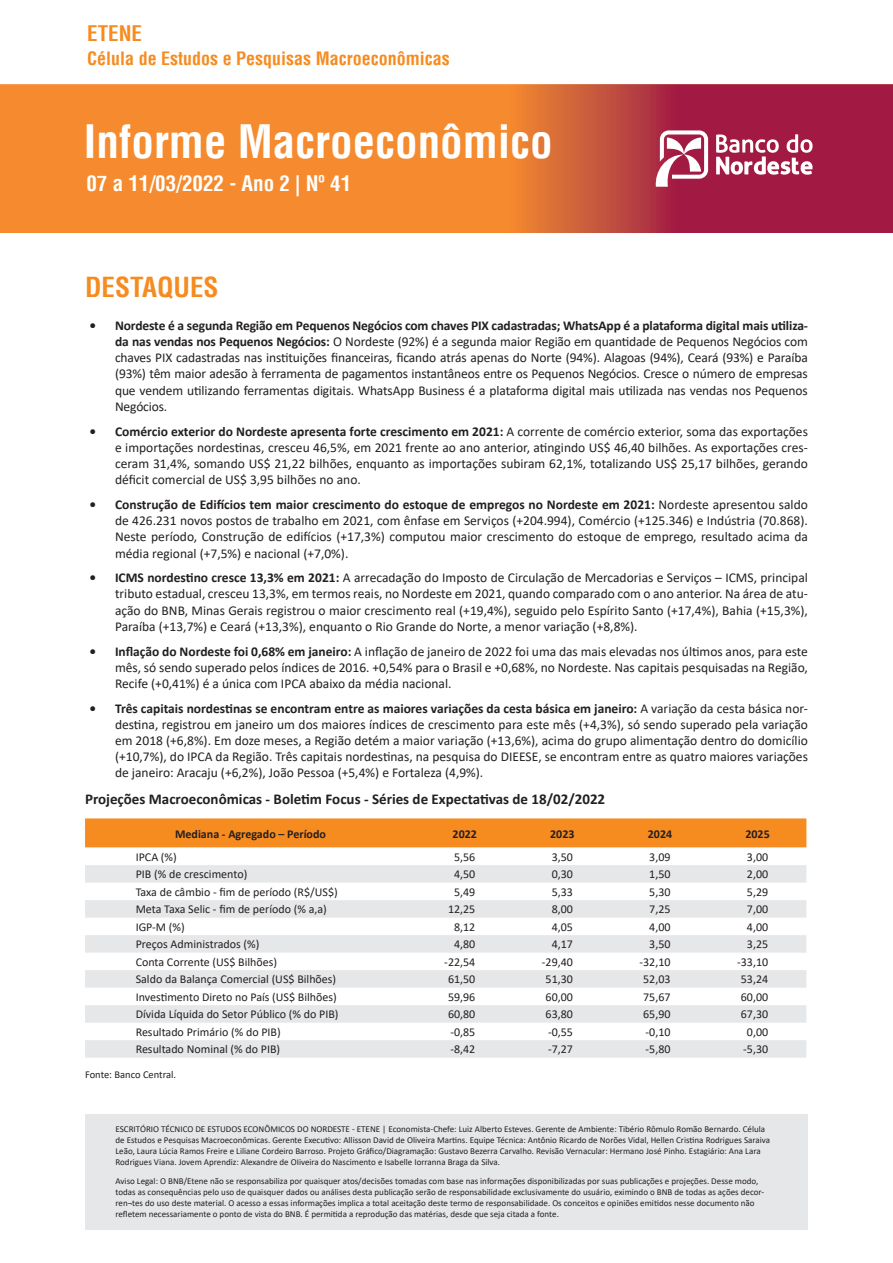
<style>
.page{position:relative;width:893px;height:1263px;background:#fff}
.page>*{position:absolute;margin:0;border:0;box-sizing:border-box;transform-origin:0 0}
.t1{font:700 condensed 45px "Helvetica";color:#fff}
.IMS_Tit_02{font:700 condensed 27px "Helvetica";color:#f68b1f}
.t2{font:700 condensed 21px "Helvetica";color:#fff}
.IMS_Tit_01{font:700 condensed 21px "Helvetica";color:#f68b1f}
.IMS_Tit_01-2{font:700 condensed 18px "Helvetica";color:#f68b1f}
.IMS_Tit_Fig_Graf{font:700 15px "Calibri";color:#231f20}
.t3{font:13.5px/16.2px "Calibri";color:#231f20;text-align:justify}
.IMS_Corpo{font:12px "Calibri";color:#231f20}
.IMS_Corpo-2{font:700 12px "Calibri";color:#231f20}
.IMS_Fonte{font:10.5px "Calibri";color:#231f20}
.IMS_Fonte-2{font:9px/10.8px "Calibri";color:#231f20}
.s1{font-weight:700}
</style>
<div class="page">
<img style="left:0;top:85px;width:893px;height:148px">
<svg style="left:654px;top:130px;width:54px;height:57px"></svg>
<svg style="left:716px;top:134px;width:96px;height:41px"></svg>
<div style="left:85px;top:818px;width:721px;height:30px;background:#f68b1f"></div>
<svg style="left:85px;top:865px;width:721px;height:193px;fill:#e9eaeb"></svg>
<div style="left:85px;top:1114px;width:723px;height:116px;background:#e6e7e9"></div>
<p class="IMS_Tit_01" style="left:87px;top:20px;width:56px">ETENE</p>
<p class="IMS_Tit_01-2" style="left:87px;top:47px;width:364px">Célula de Estudos e Pesquisas Macroeconômicas</p>
<p class="t1" style="left:84px;top:114px;width:470px">Informe Macroeconômico</p>
<p class="t2" style="left:86px;top:170px;width:266px">07 a 11/03/2022 - Ano 2 | Nº 41</p>
<p class="IMS_Tit_02" style="left:85px;top:270px;width:135px">DESTAQUES</p>
<p class="t3" style="left:115px;top:317px;width:694px;text-indent:-26px"><span class="s1">• Nordeste é a segunda Região em Pequenos Negócios com chaves PIX cadastradas; WhatsApp é a plataforma digital mais utiliza&shy;da nas vendas nos Pequenos Negócios:</span> O Nordeste (92%) é a segunda maior Região em quantidade de Pequenos Negócios com chaves PIX cadastradas nas instituições financeiras, ficando atrás apenas do Norte (94%). Alagoas (94%), Ceará (93%) e Paraíba (93%) têm maior adesão à ferramenta de pagamentos instantâneos entre os Pequenos Negócios. Cresce o número de empresas que vendem utilizando ferramentas digitais. WhatsApp Business é a plataforma digital mais utilizada nas vendas nos Pequenos Negócios.</p>
<p class="t3" style="left:115px;top:423px;width:694px;text-indent:-26px"><span class="s1">• Comércio exterior do Nordeste apresenta forte crescimento em 2021:</span> A corrente de comércio exterior, soma das exportações e importações nordestinas, cresceu 46,5%, em 2021 frente ao ano anterior, atingindo US$ 46,40 bilhões. As exportações cres&shy;ceram 31,4%, somando US$ 21,22 bilhões, enquanto as importações subiram 62,1%, totalizando US$ 25,17 bilhões, gerando déficit comercial de US$ 3,95 bilhões no ano.</p>
<p class="t3" style="left:115px;top:496px;width:694px;text-indent:-26px"><span class="s1">• Construção de Edifícios tem maior crescimento do estoque de empregos no Nordeste em 2021:</span> Nordeste apresentou saldo de 426.231 novos postos de trabalho em 2021, com ênfase em Serviços (+204.994), Comércio (+125.346) e Indústria (70.868).<br>Neste período, Construção de edifícios (+17,3%) computou maior crescimento do estoque de emprego, resultado acima da média regional (+7,5%) e nacional (+7,0%).</p>
<p class="t3" style="left:115px;top:569px;width:694px;text-indent:-26px"><span class="s1">• ICMS nordestino cresce 13,3% em 2021:</span> A arrecadação do Imposto de Circulação de Mercadorias e Serviços – ICMS, principal tributo estadual, cresceu 13,3%, em termos reais, no Nordeste em 2021, quando comparado com o ano anterior. Na área de atu&shy;ação do BNB, Minas Gerais registrou o maior crescimento real (+19,4%), seguido pelo Espírito Santo (+17,4%), Bahia (+15,3%), Paraíba (+13,7%) e Ceará (+13,3%), enquanto o Rio Grande do Norte, a menor variação (+8,8%).</p>
<p class="t3" style="left:115px;top:643px;width:694px;text-indent:-26px"><span class="s1">• Inflação do Nordeste foi 0,68% em janeiro:</span> A inflação de janeiro de 2022 foi uma das mais elevadas nos últimos anos, para este mês, só sendo superado pelos índices de 2016. +0,54% para o Brasil e +0,68%, no Nordeste. Nas capitais pesquisadas na Região, Recife (+0,41%) é a única com IPCA abaixo da média nacional.</p>
<p class="t3" style="left:115px;top:700px;width:694px;text-indent:-26px"><span class="s1">• Três capitais nordestinas se encontram entre as maiores variações da cesta básica em janeiro:</span> A variação da cesta básica nor&shy;destina, registrou em janeiro um dos maiores índices de crescimento para este mês (+4,3%), só sendo superado pela variação em 2018 (+6,8%). Em doze meses, a Região detém a maior variação (+13,6%), acima do grupo alimentação dentro do domicílio (+10,7%), do IPCA da Região. Três capitais nordestinas, na pesquisa do DIEESE, se encontram entre as quatro maiores variações de janeiro: Aracaju (+6,2%), João Pessoa (+5,4%) e Fortaleza (4,9%).</p>
<p class="IMS_Tit_Fig_Graf" style="left:85px;top:788px;width:522px">Projeções Macroeconômicas - Boletim Focus - Séries de Expectativas de 18/02/2022</p>
<p class="IMS_Corpo-2" style="left:175px;top:825px;width:152px">Mediana - Agregado – Período</p>
<p class="IMS_Corpo-2" style="left:453px;top:825px;width:26px">2022</p>
<p class="IMS_Corpo-2" style="left:550px;top:825px;width:26px">2023</p>
<p class="IMS_Corpo-2" style="left:648px;top:825px;width:26px">2024</p>
<p class="IMS_Corpo-2" style="left:745px;top:825px;width:26px">2025</p>
<p class="IMS_Corpo" style="left:136px;top:848px;width:43px">IPCA (%)</p>
<p class="IMS_Corpo" style="left:454px;top:848px;width:23px">5,56</p>
<p class="IMS_Corpo" style="left:552px;top:848px;width:23px">3,50</p>
<p class="IMS_Corpo" style="left:649px;top:848px;width:23px">3,09</p>
<p class="IMS_Corpo" style="left:747px;top:848px;width:23px">3,00</p>
<p class="IMS_Corpo" style="left:136px;top:866px;width:113px">PIB (% de crescimento)</p>
<p class="IMS_Corpo" style="left:454px;top:866px;width:23px">4,50</p>
<p class="IMS_Corpo" style="left:552px;top:866px;width:23px">0,30</p>
<p class="IMS_Corpo" style="left:649px;top:866px;width:23px">1,50</p>
<p class="IMS_Corpo" style="left:747px;top:866px;width:23px">2,00</p>
<p class="IMS_Corpo" style="left:136px;top:883px;width:204px">Taxa de câmbio - fim de período (R$/US$)</p>
<p class="IMS_Corpo" style="left:454px;top:883px;width:23px">5,49</p>
<p class="IMS_Corpo" style="left:552px;top:883px;width:23px">5,33</p>
<p class="IMS_Corpo" style="left:649px;top:883px;width:23px">5,30</p>
<p class="IMS_Corpo" style="left:747px;top:883px;width:23px">5,29</p>
<p class="IMS_Corpo" style="left:136px;top:901px;width:193px">Meta Taxa Selic - fim de período (% a,a)</p>
<p class="IMS_Corpo" style="left:448px;top:901px;width:29px">12,25</p>
<p class="IMS_Corpo" style="left:552px;top:901px;width:23px">8,00</p>
<p class="IMS_Corpo" style="left:649px;top:901px;width:23px">7,25</p>
<p class="IMS_Corpo" style="left:747px;top:901px;width:23px">7,00</p>
<p class="IMS_Corpo" style="left:136px;top:918px;width:50px">IGP-M (%)</p>
<p class="IMS_Corpo" style="left:454px;top:918px;width:23px">8,12</p>
<p class="IMS_Corpo" style="left:552px;top:918px;width:23px">4,05</p>
<p class="IMS_Corpo" style="left:649px;top:918px;width:23px">4,00</p>
<p class="IMS_Corpo" style="left:747px;top:918px;width:23px">4,00</p>
<p class="IMS_Corpo" style="left:136px;top:936px;width:125px">Preços Administrados (%)</p>
<p class="IMS_Corpo" style="left:454px;top:936px;width:23px">4,80</p>
<p class="IMS_Corpo" style="left:552px;top:936px;width:23px">4,17</p>
<p class="IMS_Corpo" style="left:649px;top:936px;width:23px">3,50</p>
<p class="IMS_Corpo" style="left:747px;top:936px;width:23px">3,25</p>
<p class="IMS_Corpo" style="left:136px;top:953px;width:143px">Conta Corrente (US$ Bilhões)</p>
<p class="IMS_Corpo" style="left:444px;top:953px;width:33px">-22,54</p>
<p class="IMS_Corpo" style="left:542px;top:953px;width:33px">-29,40</p>
<p class="IMS_Corpo" style="left:640px;top:953px;width:33px">-32,10</p>
<p class="IMS_Corpo" style="left:737px;top:953px;width:33px">-33,10</p>
<p class="IMS_Corpo" style="left:136px;top:971px;width:202px">Saldo da Balança Comercial (US$ Bilhões)</p>
<p class="IMS_Corpo" style="left:448px;top:971px;width:29px">61,50</p>
<p class="IMS_Corpo" style="left:546px;top:971px;width:29px">51,30</p>
<p class="IMS_Corpo" style="left:643px;top:971px;width:29px">52,03</p>
<p class="IMS_Corpo" style="left:741px;top:971px;width:29px">53,24</p>
<p class="IMS_Corpo" style="left:136px;top:988px;width:203px">Investimento Direto no País (US$ Bilhões)</p>
<p class="IMS_Corpo" style="left:448px;top:988px;width:29px">59,96</p>
<p class="IMS_Corpo" style="left:546px;top:988px;width:29px">60,00</p>
<p class="IMS_Corpo" style="left:643px;top:988px;width:29px">75,67</p>
<p class="IMS_Corpo" style="left:741px;top:988px;width:29px">60,00</p>
<p class="IMS_Corpo" style="left:136px;top:1006px;width:204px">Dívida Líquida do Setor Público (% do PIB)</p>
<p class="IMS_Corpo" style="left:448px;top:1006px;width:29px">60,80</p>
<p class="IMS_Corpo" style="left:546px;top:1006px;width:29px">63,80</p>
<p class="IMS_Corpo" style="left:643px;top:1006px;width:29px">65,90</p>
<p class="IMS_Corpo" style="left:741px;top:1006px;width:29px">67,30</p>
<p class="IMS_Corpo" style="left:136px;top:1023px;width:147px">Resultado Primário (% do PIB)</p>
<p class="IMS_Corpo" style="left:450px;top:1023px;width:26px">-0,85</p>
<p class="IMS_Corpo" style="left:548px;top:1023px;width:26px">-0,55</p>
<p class="IMS_Corpo" style="left:646px;top:1023px;width:26px">-0,10</p>
<p class="IMS_Corpo" style="left:747px;top:1023px;width:23px">0,00</p>
<p class="IMS_Corpo" style="left:136px;top:1041px;width:146px">Resultado Nominal (% do PIB)</p>
<p class="IMS_Corpo" style="left:450px;top:1041px;width:26px">-8,42</p>
<p class="IMS_Corpo" style="left:548px;top:1041px;width:26px">-7,27</p>
<p class="IMS_Corpo" style="left:646px;top:1041px;width:26px">-5,80</p>
<p class="IMS_Corpo" style="left:743px;top:1041px;width:26px">-5,30</p>
<p class="IMS_Fonte" style="left:85px;top:1067px;width:93px">Fonte: Banco Central.</p>
<p class="IMS_Fonte-2" style="left:116px;top:1124px;width:656px">ESCRITÓRIO TÉCNICO DE ESTUDOS ECONÔMICOS DO NORDESTE - ETENE | Economista-Chefe: Luiz Alberto Esteves. Gerente de Ambiente: Tibério Rômulo Romão Bernardo. Célula de Estudos e Pesquisas Macroeconômicas. Gerente Executivo: Allisson David de Oliveira Martins. Equipe Técnica: Antônio Ricardo de Norões Vidal, Hellen Cristina Rodrigues Saraiva Leão, Laura Lúcia Ramos Freire e Liliane Cordeiro Barroso. Projeto Gráfico/Diagramação: Gustavo Bezerra Carvalho. Revisão Vernacular: Hermano José Pinho. Estagiário: Ana Lara Rodrigues Viana. Jovem Aprendiz: Alexandre de OIiveira do Nascimento e Isabelle Iorranna Braga da Silva.</p>
<p class="IMS_Fonte-2" style="left:116px;top:1175px;width:650px">Aviso Legal: O BNB/Etene não se responsabiliza por quaisquer atos/decisões tomadas com base nas informações disponibilizadas por suas publicações e projeções. Desse modo, todas as consequências pelo uso de quaisquer dados ou análises desta publicação serão de responsabilidade exclusivamente do usuário, eximindo o BNB de todas as ações decor&shy;ren¬tes do uso deste material. O acesso a essas informações implica a total aceitação deste termo de responsabilidade. Os conceitos e opiniões emitidos nesse documento não refletem necessariamente o ponto de vista do BNB. É permitida a reprodução das matérias, desde que seja citada a fonte.</p>
</div>
